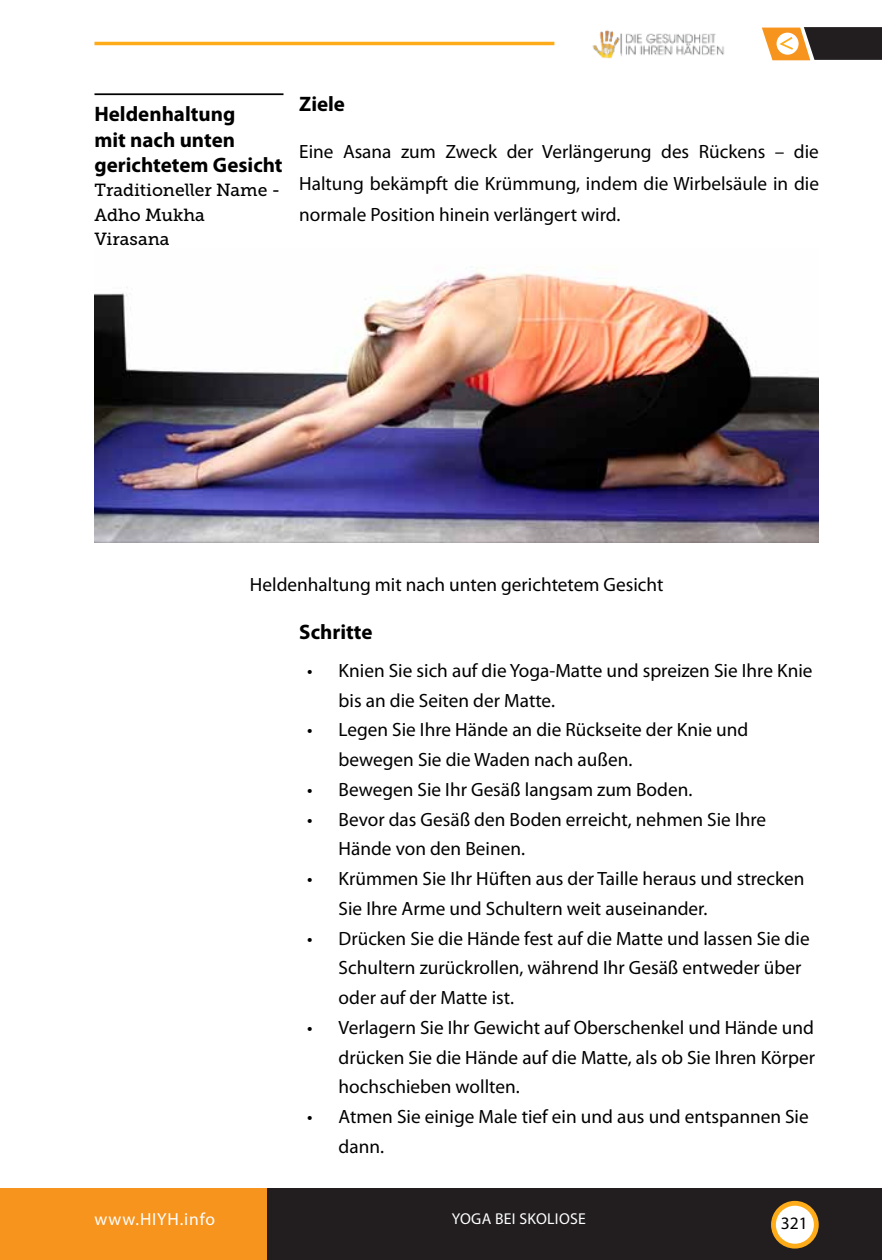
<style>
.page{position:relative;width:882px;height:1260px;background:#fff}
.page>*{position:absolute;margin:0;border:0;box-sizing:border-box;transform-origin:0 0}
.t1{font:700 21px/25.2px "Myriad Pro";color:#000}
.t2{font:19.25px/29.8px "Myriad Pro";color:#000}
.t3{font:17.5px/24.5px "Museo Slab 500";color:#000}
.t4{font:17.5px "Myriad Pro";letter-spacing:.05em;color:#fff}
.t5{font:17.5px "Myriad Pro";color:#000}
.t6{font:15.75px "Myriad Pro";color:#fff}
</style>
<div class="page">
<div style="left:267px;top:1188px;width:615px;height:72px;background:#221e1f"></div>
<div style="left:0;top:1188px;width:267px;height:72px;background:#f7941e"></div>
<hr style="left:94px;top:42px;width:460px;height:3px;background:#fdab19">
<svg style="left:762px;top:27px;width:120px;height:33px;background:#775f44"></svg>
<div style="left:773px;top:1203px;width:43px;height:43px;background:#fff;border-radius:50%"></div>
<div style="left:771px;top:1201px;width:48px;height:48px;border:5px solid #fdab19;border-radius:50%"></div>
<img style="left:592px;top:30px;width:132px;height:29px">
<img style="left:95px;top:267px;width:724px;height:276px">
<hr style="left:94px;top:93px;width:190px;height:2px;background:#000">
<p class="t1" style="left:94px;top:101px;width:190px">Heldenhaltung<br>mit nach unten gerichtetem Gesicht</p>
<p class="t3" style="left:94px;top:178px;width:187px">Traditioneller Name -<br>Adho Mukha<br>Virasana</p>
<p class="t1" style="left:299px;top:91px;width:47px">Ziele</p>
<p class="t2" style="left:299px;top:136px;width:521px;line-height:31.5px;text-align:justify">Eine Asana zum Zweck der Verlängerung des Rückens – die Haltung bekämpft die Krümmung, indem die Wirbelsäule in die normale Position hinein verlängert wird.</p>
<p class="t2" style="left:250px;top:570px;width:415px">Heldenhaltung mit nach unten gerichtetem Gesicht</p>
<p class="t1" style="left:299px;top:619px;width:75px">Schritte</p>
<p class="t2" style="left:339px;top:655px;width:475px;text-indent:-31px">• Knien Sie sich auf die Yoga-Matte und spreizen Sie Ihre Knie bis an die Seiten der Matte.</p>
<p class="t2" style="left:339px;top:715px;width:411px;text-indent:-31px">• Legen Sie Ihre Hände an die Rückseite der Knie und bewegen Sie die Waden nach außen.</p>
<p class="t2" style="left:307px;top:774px;width:387px">• Bewegen Sie Ihr Gesäß langsam zum Boden.</p>
<p class="t2" style="left:339px;top:804px;width:429px;text-indent:-31px">• Bevor das Gesäß den Boden erreicht, nehmen Sie Ihre<br>Hände von den Beinen.</p>
<p class="t2" style="left:339px;top:864px;width:467px;text-indent:-31px">• Krümmen Sie Ihr Hüften aus der Taille heraus und strecken<br>Sie Ihre Arme und Schultern weit auseinander.</p>
<p class="t2" style="left:339px;top:923px;width:473px;text-indent:-31px">• Drücken Sie die Hände fest auf die Matte und lassen Sie die<br>Schultern zurückrollen, während Ihr Gesäß entweder über oder auf der Matte ist.</p>
<p class="t2" style="left:339px;top:1012px;width:478px;text-align:justify;text-indent:-31px">• Verlagern Sie Ihr Gewicht auf Oberschenkel und Hände und drücken Sie die Hände auf die Matte, als ob Sie Ihren Körper hochschieben wollten.</p>
<p class="t2" style="left:339px;top:1101px;width:472px;text-indent:-31px">• Atmen Sie einige Male tief ein und aus und entspannen Sie dann.</p>
<p class="t4" style="left:94px;top:1208px;width:122px">www.HIYH.info</p>
<p class="t6" style="left:452px;top:1209px;width:20px">Yoga</p>
<p class="t6" style="left:495px;top:1209px;width:42px">bei Skoliose</p>
<p class="t5" style="left:781px;top:1212px;width:28px">321</p>
</div>
